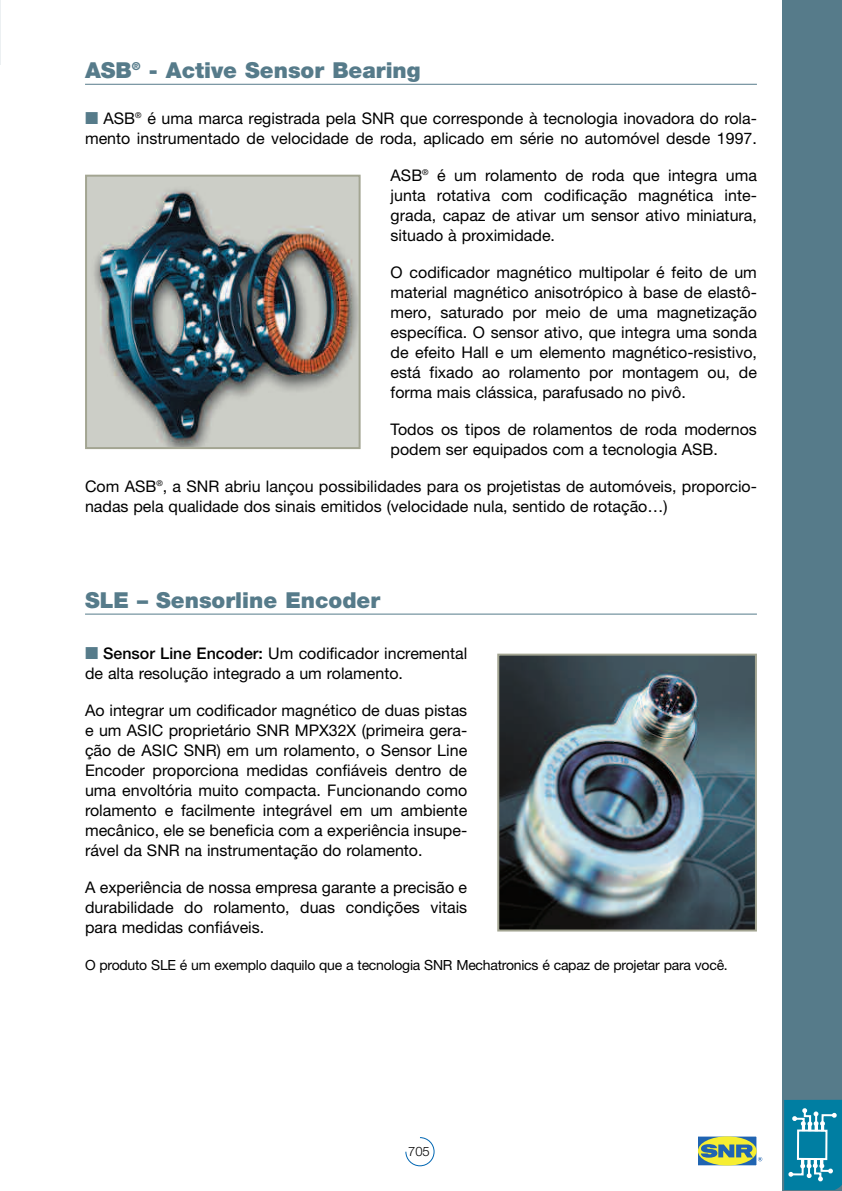
<style>
.page{position:relative;width:842px;height:1191px;background:#fff}
.page>*{position:absolute;margin:0;border:0;box-sizing:border-box;transform-origin:0 0}
.t1{font:900 22px "Helvetica Neue";color:#567b8a}
.t2{font:16px/20px "Helvetica Neue";color:#000}
.t3{font:14px "Helvetica Neue";letter-spacing:-.015em;color:#000}
.t4{font:300 13px "Helvetica Neue";color:#000}
.s1{font-family:"European Pi Three";color:#567b8a}
.s2{font-weight:500}
</style>
<div class="page">
<hr style="left:0;top:0;width:1px;height:64px;background:#ecf0f2">
<div style="left:782px;top:0;width:60px;height:1191px;background:#567b8a"></div>
<svg style="left:405px;top:1137px;width:29px;height:29px"></svg>
<svg style="left:784px;top:1099px;width:57px;height:90px;background:#1f8dac"></svg>
<div style="left:797px;top:1129px;width:30px;height:31px;border:2px solid #fff"></div>
<div style="left:697px;top:1136px;width:60px;height:29px;background:#2064b1"></div>
<div style="left:698px;top:1136px;width:59px;height:29px;background:#f6ee31;border-radius:50%"></div>
<svg style="left:701px;top:1144px;width:61px;height:17px"></svg>
<hr style="left:85px;top:84px;width:672px;height:1px;background:#567b8a">
<hr style="left:85px;top:613px;width:672px;height:1px;background:#567b8a">
<img style="left:88px;top:178px;width:270px;height:268px">
<div style="left:85px;top:175px;width:276px;height:274px;border:2px solid #a3a592"></div>
<img style="left:500px;top:656px;width:254px;height:272px">
<div style="left:497px;top:653px;width:260px;height:278px;border:2px solid #a3a592"></div>
<h1 class="t1" style="left:85px;top:62px;width:337px">ASB<sup>®</sup> - Active Sensor Bearing</h1>
<p class="t2" style="left:85px;top:110px;width:673px"><span class="s1">-</span> ASB<sup>®</sup> é uma marca registrada pela SNR que corresponde à tecnologia inovadora do rola&shy;mento instrumentado de velocidade de roda, aplicado em série no automóvel desde 1997.</p>
<p class="t2" style="left:391px;top:167px;width:368px;text-align:justify">ASB<sup>®</sup> é um rolamento de roda que integra uma junta rotativa com codificação magnética inte&shy;grada, capaz de ativar um sensor ativo miniatura, situado à proximidade.</p>
<p class="t2" style="left:391px;top:264px;width:368px;text-align:justify">O codificador magnético multipolar é feito de um material magnético anisotrópico à base de elastô&shy;mero, saturado por meio de uma magnetização específica. O sensor ativo, que integra uma sonda de efeito Hall e um elemento magnético-resistivo, está fixado ao rolamento por montagem ou, de forma mais clássica, parafusado no pivô.</p>
<p class="t2" style="left:391px;top:421px;width:368px">Todos os tipos de rolamentos de roda modernos podem ser equipados com a tecnologia ASB.</p>
<p class="t2" style="left:85px;top:478px;width:673px">Com ASB<sup>®</sup>, a SNR abriu lançou possibilidades para os projetistas de automóveis, proporcio&shy;nadas pela qualidade dos sinais emitidos (velocidade nula, sentido de rotação…)</p>
<h1 class="t1" style="left:85px;top:592px;width:297px">SLE – Sensorline Encoder</h1>
<p class="t2" style="left:85px;top:645px;width:384px"><span class="s1">-</span> <span class="s2">Sensor Line Encoder:</span> Um codificador incremental de alta resolução integrado a um rolamento.</p>
<p class="t2" style="left:85px;top:702px;width:384px;text-align:justify">Ao integrar um codificador magnético de duas pistas e um ASIC proprietário SNR MPX32X (primeira gera&shy;ção de ASIC SNR) em um rolamento, o Sensor Line Encoder proporciona medidas confiáveis dentro de uma envoltória muito compacta. Funcionando como rolamento e facilmente integrável em um ambiente mecânico, ele se beneficia com a experiência insupe&shy;rável da SNR na instrumentação do rolamento.</p>
<p class="t2" style="left:85px;top:879px;width:384px;text-align:justify">A experiência de nossa empresa garante a precisão e durabilidade do rolamento, duas condições vitais para medidas confiáveis.</p>
<p class="t3" style="left:85px;top:960px;width:644px">O produto SLE é um exemplo daquilo que a tecnologia SNR Mechatronics é capaz de projetar para você.</p>
<p class="t4" style="left:408px;top:1146px;width:23px">705</p>
</div>
